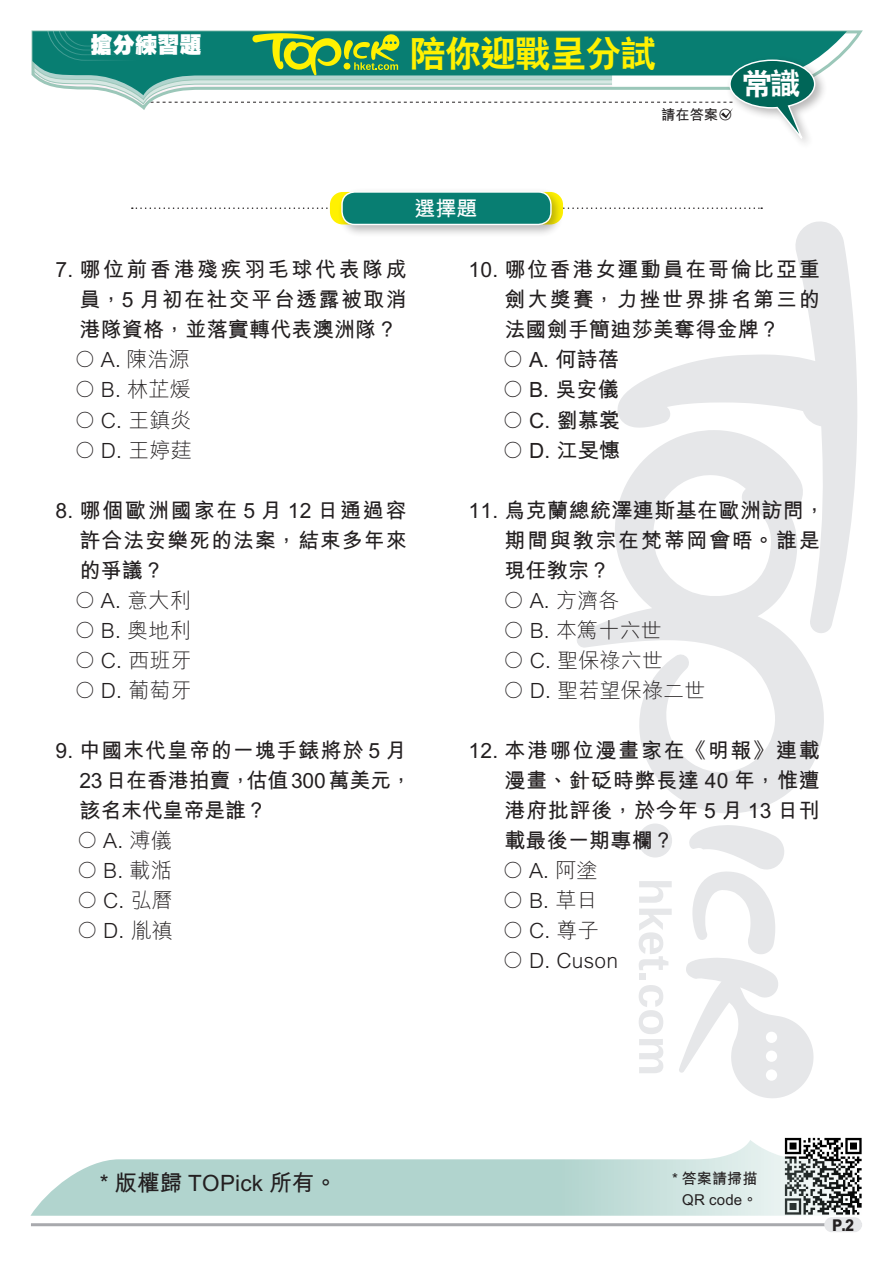
<style>
.page{position:relative;width:893px;height:1263px;background:#fff}
.page>*{position:absolute;margin:0;border:0;box-sizing:border-box;transform-origin:0 0}
.小題eq{font:36px "C Hei 2 Xbold HKSCS";letter-spacing:-.025em;color:#fff101}
.內文{font:30px "C Hei 2 Xbold HKSCS";color:#fff}
.sf_內文{font:22.5px "M Hei Bold HKSCS";letter-spacing:.01em;color:#231f20}
.小題{font:22.2px "C Hei Ultra Bold HKSCS";color:#fff}
.Ex_Questions{font:21px/30px "M Hei Bold HKSCS";letter-spacing:.045em;color:#231f20;text-align:justify}
.Ex_Questions-2{font:21px "M Hei Light HKSCS";letter-spacing:.01em;color:#231f20}
.Ex_Text01{font:21px/30px "M Hei Bold HKSCS";letter-spacing:.08em;color:#231f20;text-align:justify}
.Ex_Questions-3{font:21px/30px "M Hei Bold HKSCS";letter-spacing:-.01em;color:#231f20}
.Ex_Questions-4{font:21px/30px "M Hei Bold HKSCS";letter-spacing:.02em;color:#231f20}
.增值題et{font:21px "M Hei Bold HKSCS";color:#fff}
.t1{font:16.2px "M Hei Xbold HKSCS";color:#231f20;scale:.9 1}
.sf_內文-2{font:15px "M Hei Bold HKSCS";letter-spacing:.01em;color:#231f20}
._9_5pt撰文eq{font:14.25px "M Hei Bold HKSCS";color:#231f20}
.s1{font-family:"M Hei Light HKSCS"}
</style>
<div class="page">
<svg style="left:639px;top:881px;width:33px;height:22px"></svg>
<svg style="left:639px;top:909px;width:33px;height:61px"></svg>
<div style="left:639px;top:974px;width:7px;height:6px;background:#e6e7e9"></div>
<svg style="left:639px;top:985px;width:24px;height:88px"></svg>
<div style="left:638px;top:823px;width:34px;height:34px;background:#e6e7e9;border-radius:50%"></div>
<svg style="left:679px;top:825px;width:135px;height:273px"></svg>
<svg style="left:617px;top:221px;width:240px;height:411px"></svg>
<svg style="left:577px;top:430px;width:248px;height:383px"></svg>
<img style="left:784px;top:1137px;width:78px;height:71px">
<svg style="left:30px;top:1140px;width:831px;height:76px;fill:#b4d5cf"></svg>
<hr style="left:31px;top:1223px;width:831px;height:3px;background:#a8a9ad">
<div style="left:824px;top:1217px;width:38px;height:15px;background:#e6e7e9;border-radius:7px"></div>
<svg style="left:816px;top:31px;width:31px;height:37px"></svg>
<div style="left:726px;top:56px;width:101px;height:94px;background:#231f20;opacity:.32"></div>
<svg style="left:31px;top:30px;width:785px;height:117px"></svg>
<svg style="left:132px;top:207px;width:630px;height:2px"></svg>
<div style="left:330px;top:192px;width:233px;height:32px;background:#fff101;border-radius:13px"></div>
<div style="left:337px;top:187px;width:227px;height:50px;background:#231f20;opacity:.32"></div>
<div style="left:342px;top:192px;width:209px;height:32px;background:#087e72;border-radius:13px"></div>
<div style="left:341px;top:191px;width:211px;height:34px;border:1px solid #fff;border-radius:13px"></div>
<p class="小題" style="left:91px;top:30px;width:113px">搶分練習題</p>
<p class="小題eq" style="left:410px;top:30px;width:248px">陪你迎戰呈分試</p>
<p class="_9_5pt撰文eq" style="left:661px;top:104px;width:73px">請在答案○</p>
<p class="內文" style="left:742px;top:64px;width:60px">常識</p>
<p class="增值題et" style="left:414px;top:193px;width:64px">選擇題</p>
<p class="Ex_Questions" style="left:79px;top:253px;width:329px;text-indent:-24px">7. 哪位前香港殘疾羽毛球代表隊成員，5 月初在社交平台透露被取消港隊資格，並落實轉代表澳洲隊？</p>
<p class="Ex_Questions-2" style="left:74px;top:345px;width:117px">○ A. 陳浩源</p>
<p class="Ex_Questions-2" style="left:74px;top:375px;width:118px">○ B. 林芷煖</p>
<p class="Ex_Questions-2" style="left:74px;top:405px;width:119px">○ C. 王鎮炎</p>
<p class="Ex_Questions-2" style="left:74px;top:435px;width:119px">○ D. 王婷莛</p>
<p class="Ex_Questions" style="left:79px;top:493px;width:329px;text-indent:-24px">8. 哪個歐洲國家在 5 月 12 日通過容許合法安樂死的法案，結束多年來的爭議？</p>
<p class="Ex_Questions-2" style="left:74px;top:585px;width:118px">○ A. 意大利</p>
<p class="Ex_Questions-2" style="left:74px;top:615px;width:118px">○ B. 奧地利</p>
<p class="Ex_Questions-2" style="left:74px;top:645px;width:119px">○ C. 西班牙</p>
<p class="Ex_Questions-2" style="left:74px;top:675px;width:119px">○ D. 葡萄牙</p>
<p class="Ex_Questions-3" style="left:79px;top:733px;width:334px;text-indent:-24px">9. 中國末代皇帝的一塊手錶將於 5 月<br>23日在香港拍賣，估值300萬美元，該名末代皇帝是誰？</p>
<p class="Ex_Questions-2" style="left:77px;top:825px;width:96px">○ A. 溥儀</p>
<p class="Ex_Questions-2" style="left:77px;top:855px;width:96px">○ B. 載湉</p>
<p class="Ex_Questions-2" style="left:77px;top:885px;width:98px">○ C. 弘曆</p>
<p class="Ex_Questions-2" style="left:77px;top:915px;width:98px">○ D. 胤禛</p>
<p class="Ex_Text01" style="left:504px;top:253px;width:317px;text-indent:-36px">10. 哪位香港女運動員在哥倫比亞重劍大獎賽，力挫世界排名第三的法國劍手簡迪莎美奪得金牌？</p>
<p class="Ex_Text01" style="left:503px;top:343px;width:118px"><span class="s1">○</span> A. 何詩蓓</p>
<p class="Ex_Text01" style="left:503px;top:373px;width:118px"><span class="s1">○</span> B. 吳安儀</p>
<p class="Ex_Text01" style="left:503px;top:403px;width:119px"><span class="s1">○</span> C. 劉慕裳</p>
<p class="Ex_Text01" style="left:503px;top:433px;width:119px"><span class="s1">○</span> D. 江旻憓</p>
<p class="Ex_Questions-4" style="left:504px;top:493px;width:322px;text-indent:-36px">11. 烏克蘭總統澤連斯基在歐洲訪問，期間與教宗在梵蒂岡會晤。誰是現任教宗？</p>
<p class="Ex_Questions-2" style="left:503px;top:585px;width:118px">○ A. 方濟各</p>
<p class="Ex_Questions-2" style="left:503px;top:615px;width:160px">○ B. 本篤十六世</p>
<p class="Ex_Questions-2" style="left:503px;top:645px;width:161px">○ C. 聖保祿六世</p>
<p class="Ex_Questions-2" style="left:503px;top:675px;width:204px">○ D. 聖若望保祿二世</p>
<p class="Ex_Questions" style="left:504px;top:733px;width:317px;text-indent:-36px">12. 本港哪位漫畫家在《明報》連載漫畫、針砭時弊長達 40 年，惟遭港府批評後，於今年 5 月 13 日刊載最後一期專欄？</p>
<p class="Ex_Questions-2" style="left:503px;top:855px;width:96px">○ A. 阿塗</p>
<p class="Ex_Questions-2" style="left:503px;top:885px;width:96px">○ B. 草日</p>
<p class="Ex_Questions-2" style="left:503px;top:915px;width:98px">○ C. 尊子</p>
<p class="Ex_Questions-2" style="left:503px;top:945px;width:117px">○ D. Cuson</p>
<p class="sf_內文" style="left:100px;top:1166px;width:239px">* 版權歸 TOPick 所有。</p>
<p class="sf_內文-2" style="left:672px;top:1167px;width:87px">* 答案請掃描</p>
<p class="sf_內文-2" style="left:682px;top:1188px;width:77px">QR code。</p>
<p class="t1" style="left:832px;top:1214px;width:26px">P.2</p>
</div>
